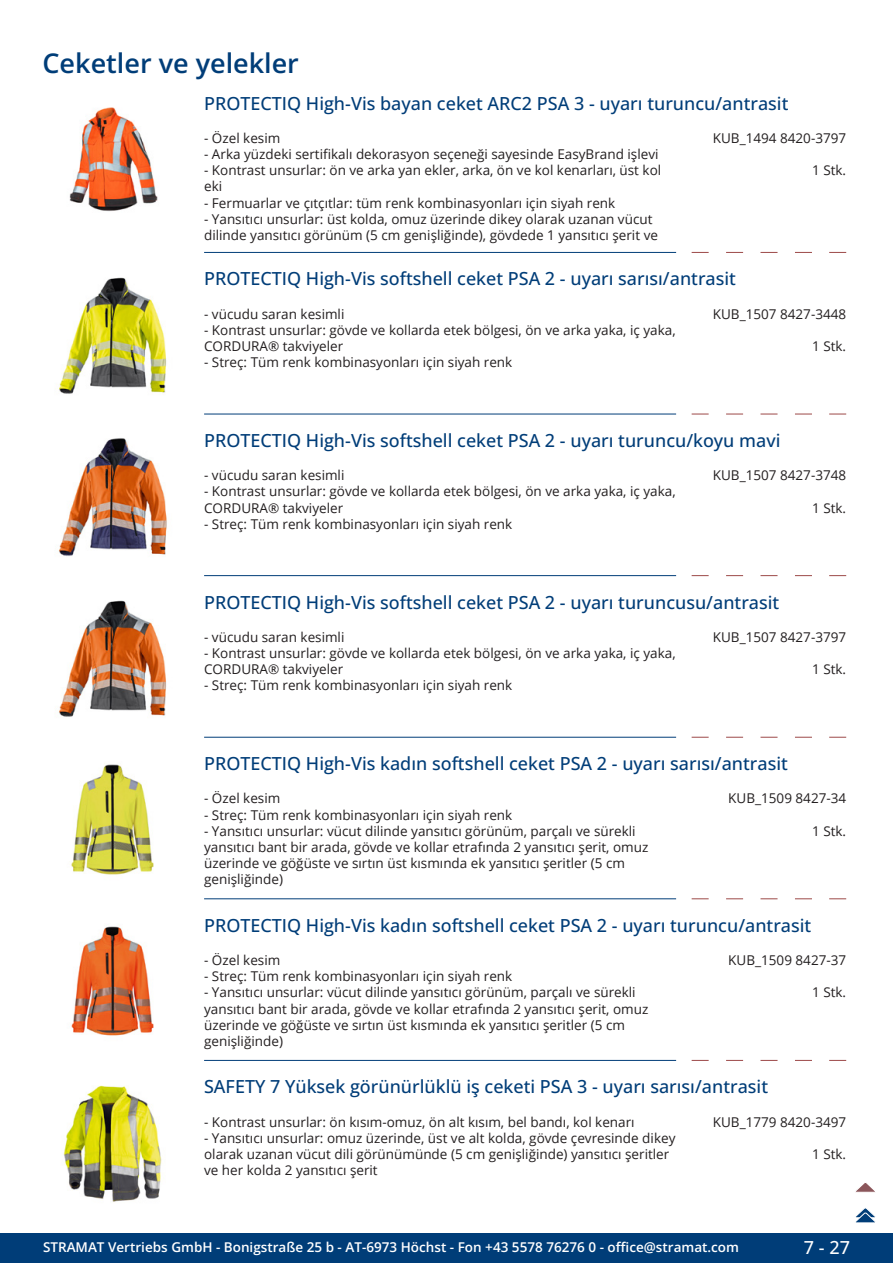
<style>
.page{position:relative;width:893px;height:1263px;background:#fff}
.page>*{position:absolute;margin:0;border:0;box-sizing:border-box;transform-origin:0 0}
.GruppeName{font:600 27px "Open Sans";color:#003d78}
.ArtikelName{font:500 18px "Open Sans";color:#003d78}
.t1{font:500 18px "Open Sans";color:#fff}
.Beschreibung{font:13.5px/16.2px "Open Sans";color:#231f20}
.ArtikelNummer{font:13.5px "Open Sans";color:#231f20}
.t2{font:600 13.5px "Open Sans";color:#fff}
</style>
<div class="page">
<div style="left:0;top:1233px;width:893px;height:30px;background:#003d78"></div>
<img style="left:69px;top:107px;width:89px;height:105px">
<img style="left:58px;top:277px;width:108px;height:117px">
<svg style="left:692px;top:252px;width:17px;height:1px"></svg>
<svg style="left:726px;top:252px;width:17px;height:1px"></svg>
<svg style="left:760px;top:252px;width:17px;height:1px"></svg>
<svg style="left:795px;top:252px;width:17px;height:1px"></svg>
<svg style="left:829px;top:252px;width:17px;height:1px"></svg>
<hr style="left:204px;top:252px;width:472px;height:1px;background:#003d78">
<img style="left:58px;top:438px;width:109px;height:119px">
<svg style="left:692px;top:414px;width:17px;height:1px"></svg>
<svg style="left:726px;top:414px;width:17px;height:1px"></svg>
<svg style="left:760px;top:414px;width:17px;height:1px"></svg>
<svg style="left:795px;top:414px;width:17px;height:1px"></svg>
<svg style="left:829px;top:414px;width:17px;height:1px"></svg>
<hr style="left:204px;top:414px;width:472px;height:1px;background:#003d78">
<img style="left:58px;top:600px;width:108px;height:117px">
<svg style="left:692px;top:575px;width:17px;height:1px"></svg>
<svg style="left:726px;top:575px;width:17px;height:1px"></svg>
<svg style="left:760px;top:575px;width:17px;height:1px"></svg>
<svg style="left:795px;top:575px;width:17px;height:1px"></svg>
<svg style="left:829px;top:575px;width:17px;height:1px"></svg>
<hr style="left:204px;top:575px;width:472px;height:1px;background:#003d78">
<img style="left:71px;top:763px;width:83px;height:112px">
<svg style="left:692px;top:737px;width:17px;height:1px"></svg>
<svg style="left:726px;top:737px;width:17px;height:1px"></svg>
<svg style="left:760px;top:737px;width:17px;height:1px"></svg>
<svg style="left:795px;top:737px;width:17px;height:1px"></svg>
<svg style="left:829px;top:737px;width:17px;height:1px"></svg>
<hr style="left:204px;top:737px;width:472px;height:1px;background:#003d78">
<img style="left:71px;top:926px;width:83px;height:110px">
<svg style="left:692px;top:898px;width:17px;height:1px"></svg>
<svg style="left:726px;top:898px;width:17px;height:1px"></svg>
<svg style="left:760px;top:898px;width:17px;height:1px"></svg>
<svg style="left:795px;top:898px;width:17px;height:1px"></svg>
<svg style="left:829px;top:898px;width:17px;height:1px"></svg>
<hr style="left:204px;top:898px;width:472px;height:1px;background:#003d78">
<img style="left:63px;top:1085px;width:99px;height:117px">
<svg style="left:692px;top:1060px;width:17px;height:1px"></svg>
<svg style="left:726px;top:1060px;width:17px;height:1px"></svg>
<svg style="left:760px;top:1060px;width:17px;height:1px"></svg>
<svg style="left:795px;top:1060px;width:17px;height:1px"></svg>
<svg style="left:829px;top:1060px;width:17px;height:1px"></svg>
<hr style="left:204px;top:1060px;width:472px;height:1px;background:#003d78">
<svg style="left:856px;top:1183px;width:19px;height:9px"></svg>
<svg style="left:855px;top:1208px;width:21px;height:15px"></svg>
<p class="GruppeName" style="left:43px;top:44px;width:258px">Ceketler ve yelekler</p>
<p class="ArtikelName" style="left:204px;top:91px;width:586px">PROTECTIQ High-Vis bayan ceket ARC2 PSA 3 - uyarı turuncu/antrasit</p>
<p class="Beschreibung" style="left:204px;top:129px;width:78px">- Özel kesim</p>
<p class="Beschreibung" style="left:204px;top:146px;width:456px">- Arka yüzdeki sertifikalı dekorasyon seçeneği sayesinde EasyBrand işlevi</p>
<p class="Beschreibung" style="left:204px;top:162px;width:459px">- Kontrast unsurlar: ön ve arka yan ekler, arka, ön ve kol kenarları, üst kol eki</p>
<p class="Beschreibung" style="left:204px;top:194px;width:413px">- Fermuarlar ve çıtçıtlar: tüm renk kombinasyonları için siyah renk</p>
<p class="Beschreibung" style="left:204px;top:210px;width:455px">- Yansıtıcı unsurlar: üst kolda, omuz üzerinde dikey olarak uzanan vücut dilinde yansıtıcı görünüm (5 cm genişliğinde), gövdede 1 yansıtıcı şerit ve</p>
<p class="ArtikelNummer" style="left:713px;top:128px;width:135px">KUB_1494 8420-3797</p>
<p class="ArtikelNummer" style="left:812px;top:161px;width:36px">1 Stk.</p>
<p class="ArtikelName" style="left:204px;top:267px;width:533px">PROTECTIQ High-Vis softshell ceket PSA 2 - uyarı sarısı/antrasit</p>
<p class="Beschreibung" style="left:204px;top:305px;width:142px">- vücudu saran kesimli</p>
<p class="Beschreibung" style="left:204px;top:321px;width:473px">- Kontrast unsurlar: gövde ve kollarda etek bölgesi, ön ve arka yaka, iç yaka,<br>CORDURA® takviyeler</p>
<p class="Beschreibung" style="left:204px;top:354px;width:310px">- Streç: Tüm renk kombinasyonları için siyah renk</p>
<p class="ArtikelNummer" style="left:713px;top:304px;width:135px">KUB_1507 8427-3448</p>
<p class="ArtikelNummer" style="left:812px;top:337px;width:36px">1 Stk.</p>
<p class="ArtikelName" style="left:204px;top:428px;width:578px">PROTECTIQ High-Vis softshell ceket PSA 2 - uyarı turuncu/koyu mavi</p>
<p class="Beschreibung" style="left:204px;top:467px;width:142px">- vücudu saran kesimli</p>
<p class="Beschreibung" style="left:204px;top:483px;width:473px">- Kontrast unsurlar: gövde ve kollarda etek bölgesi, ön ve arka yaka, iç yaka,<br>CORDURA® takviyeler</p>
<p class="Beschreibung" style="left:204px;top:515px;width:310px">- Streç: Tüm renk kombinasyonları için siyah renk</p>
<p class="ArtikelNummer" style="left:713px;top:466px;width:135px">KUB_1507 8427-3748</p>
<p class="ArtikelNummer" style="left:812px;top:498px;width:36px">1 Stk.</p>
<p class="ArtikelName" style="left:204px;top:590px;width:577px">PROTECTIQ High-Vis softshell ceket PSA 2 - uyarı turuncusu/antrasit</p>
<p class="Beschreibung" style="left:204px;top:628px;width:142px">- vücudu saran kesimli</p>
<p class="Beschreibung" style="left:204px;top:645px;width:473px">- Kontrast unsurlar: gövde ve kollarda etek bölgesi, ön ve arka yaka, iç yaka,<br>CORDURA® takviyeler</p>
<p class="Beschreibung" style="left:204px;top:677px;width:310px">- Streç: Tüm renk kombinasyonları için siyah renk</p>
<p class="ArtikelNummer" style="left:713px;top:627px;width:135px">KUB_1507 8427-3797</p>
<p class="ArtikelNummer" style="left:812px;top:660px;width:36px">1 Stk.</p>
<p class="ArtikelName" style="left:204px;top:751px;width:585px">PROTECTIQ High-Vis kadın softshell ceket PSA 2 - uyarı sarısı/antrasit</p>
<p class="Beschreibung" style="left:204px;top:790px;width:78px">- Özel kesim</p>
<p class="Beschreibung" style="left:204px;top:806px;width:310px">- Streç: Tüm renk kombinasyonları için siyah renk</p>
<p class="Beschreibung" style="left:204px;top:822px;width:446px">- Yansıtıcı unsurlar: vücut dilinde yansıtıcı görünüm, parçalı ve sürekli yansıtıcı bant bir arada, gövde ve kollar etrafında 2 yansıtıcı şerit, omuz üzerinde ve göğüste ve sırtın üst kısmında ek yansıtıcı şeritler (5 cm genişliğinde)</p>
<p class="ArtikelNummer" style="left:728px;top:789px;width:119px">KUB_1509 8427-34</p>
<p class="ArtikelNummer" style="left:812px;top:821px;width:36px">1 Stk.</p>
<p class="ArtikelName" style="left:204px;top:913px;width:609px">PROTECTIQ High-Vis kadın softshell ceket PSA 2 - uyarı turuncu/antrasit</p>
<p class="Beschreibung" style="left:204px;top:952px;width:78px">- Özel kesim</p>
<p class="Beschreibung" style="left:204px;top:968px;width:310px">- Streç: Tüm renk kombinasyonları için siyah renk</p>
<p class="Beschreibung" style="left:204px;top:984px;width:446px">- Yansıtıcı unsurlar: vücut dilinde yansıtıcı görünüm, parçalı ve sürekli yansıtıcı bant bir arada, gövde ve kollar etrafında 2 yansıtıcı şerit, omuz üzerinde ve göğüste ve sırtın üst kısmında ek yansıtıcı şeritler (5 cm genişliğinde)</p>
<p class="ArtikelNummer" style="left:728px;top:951px;width:119px">KUB_1509 8427-37</p>
<p class="ArtikelNummer" style="left:812px;top:983px;width:36px">1 Stk.</p>
<p class="ArtikelName" style="left:204px;top:1074px;width:566px">SAFETY 7 Yüksek görünürlüklü iş ceketi PSA 3 - uyarı sarısı/antrasit</p>
<p class="Beschreibung" style="left:204px;top:1113px;width:432px">- Kontrast unsurlar: ön kısım-omuz, ön alt kısım, bel bandı, kol kenarı</p>
<p class="Beschreibung" style="left:204px;top:1129px;width:473px">- Yansıtıcı unsurlar: omuz üzerinde, üst ve alt kolda, gövde çevresinde dikey olarak uzanan vücut dili görünümünde (5 cm genişliğinde) yansıtıcı şeritler ve her kolda 2 yansıtıcı şerit</p>
<p class="ArtikelNummer" style="left:713px;top:1112px;width:135px">KUB_1779 8420-3497</p>
<p class="ArtikelNummer" style="left:812px;top:1145px;width:36px">1 Stk.</p>
<p class="t2" style="left:43px;top:1238px;width:698px">STRAMAT Vertriebs GmbH - Bonigstraße 25 b - AT-6973 Höchst - Fon +43 5578 76276 0 - office@stramat.com</p>
<h2 class="t1" style="left:804px;top:1234px;width:48px">7 - 27</h2>
</div>
